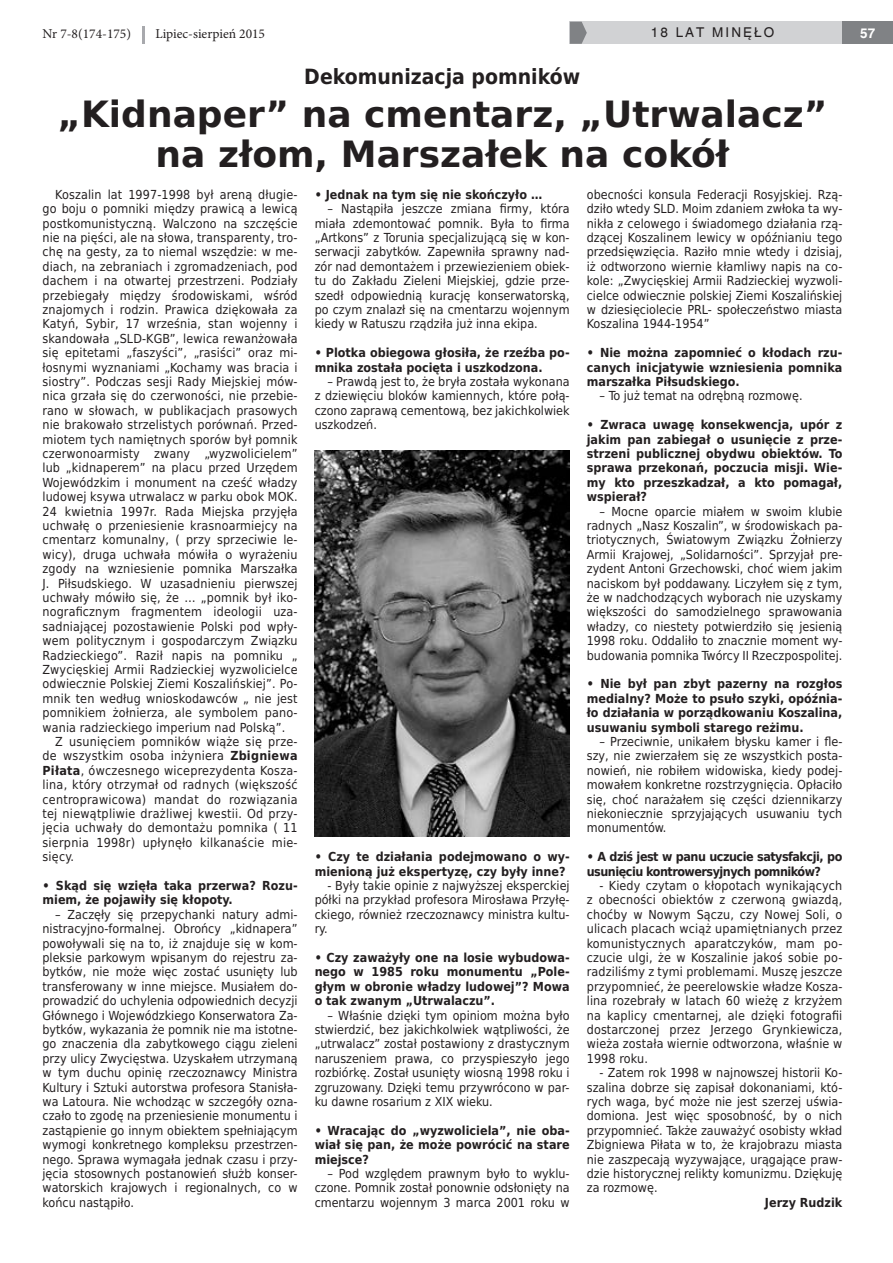
<style>
.page{position:relative;width:893px;height:1263px;background:#fff}
.page>*{position:absolute;margin:0;border:0;box-sizing:border-box;transform-origin:0 0}
.gz_tytulik_sformatow{font:700 36px/40.5px "DejaVu Sans";color:#231f20;text-align:center}
.gz_text_glowny{font:700 21px "DejaVu Sans Condensed";color:#231f20}
.t1{font:13.5px "Minion Pro";color:#231f20}
.t2{font:13.5px "Switzerland";letter-spacing:.15em;color:#231f20}
.t3{font:700 13.5px "Switzerland";color:#fff}
.gz_text_glowny-2{font:12.45px/14.4px "DejaVu Sans Condensed";color:#231f20;text-align:justify}
.gz_pytanie_wywiad{font:700 12.45px/14.4px "DejaVu Sans Condensed";color:#231f20;text-align:justify}
.gz_text_glowny-3{font:700 12.45px/14.4px "DejaVu Sans Condensed";color:#231f20}
.gz_pytanie_wywiad-2{font:700 12.45px/14.4px "DejaVu Sans Condensed";letter-spacing:-.04em;color:#231f20}
.s1{font-weight:700}
</style>
<div class="page">
<div style="left:570px;top:22px;width:323px;height:22px;background:#d1d2d4"></div>
<div style="left:842px;top:22px;width:51px;height:22px;background:#808285"></div>
<svg style="left:570px;top:22px;width:17px;height:22px"></svg>
<hr style="left:142px;top:26px;width:3px;height:17px;background:#a8a9ad">
<img style="left:315px;top:451px;width:255px;height:386px">
<p class="t2" style="left:651px;top:25px;width:125px">18 LAT MINĘŁO</p>
<p class="t1" style="left:43px;top:25px;width:90px">Nr 7-8(174-175)</p>
<p class="t1" style="left:155px;top:25px;width:111px">Lipiec-sierpień 2015</p>
<p class="t3" style="left:860px;top:25px;width:17px">57</p>
<p class="gz_text_glowny" style="left:304px;top:59px;width:277px">Dekomunizacja pomników</p>
<p class="gz_tytulik_sformatow" style="left:57px;top:93px;width:772px">„Kidnaper” na cmentarz, „Utrwalacz” na złom, Marszałek na cokół</p>
<p class="gz_text_glowny-2" style="left:587px;top:187px;width:257px">obecności konsula Federacji Rosyjskiej. Rzą&shy;dziło wtedy SLD. Moim zdaniem zwłoka ta wy&shy;nikła z celowego i świadomego działania rzą&shy;dzącej Koszalinem lewicy w opóźnianiu tego przedsięwzięcia. Raziło mnie wtedy i dzisiaj, iż odtworzono wiernie kłamliwy napis na co&shy;kole: „Zwycięskiej Armii Radzieckiej wyzwoli&shy;cielce odwiecznie polskiej Ziemi Koszalińskiej w dziesięciolecie PRL- społeczeństwo miasta Koszalina 1944-1954”</p>
<p class="gz_pytanie_wywiad" style="left:587px;top:345px;width:257px">• Nie można zapomnieć o kłodach rzu&shy;canych inicjatywie wzniesienia pomnika marszałka Piłsudskiego.</p>
<p class="gz_text_glowny-2" style="left:600px;top:388px;width:204px">– To już temat na odrębną rozmowę.</p>
<p class="gz_pytanie_wywiad" style="left:587px;top:417px;width:257px">• Zwraca uwagę konsekwencja, upór z jakim pan zabiegał o usunięcie z prze&shy;strzeni publicznej obydwu obiektów. To sprawa przekonań, poczucia misji. Wie&shy;my kto przeszkadzał, a kto pomagał, wspierał?</p>
<p class="gz_text_glowny-2" style="left:587px;top:504px;width:257px;text-indent:13px">– Mocne oparcie miałem w swoim klubie radnych „Nasz Koszalin”, w środowiskach pa&shy;triotycznych, Światowym Związku Żołnierzy Armii Krajowej, „Solidarności”. Sprzyjał pre&shy;zydent Antoni Grzechowski, choć wiem jakim naciskom był poddawany. Liczyłem się z tym, że w nadchodzących wyborach nie uzyskamy większości do samodzielnego sprawowania władzy, co niestety potwierdziło się jesienią 1998 roku. Oddaliło to znacznie moment wy&shy;budowania pomnika Twórcy II Rzeczpospolitej.</p>
<p class="gz_pytanie_wywiad" style="left:587px;top:676px;width:257px">• Nie był pan zbyt pazerny na rozgłos medialny? Może to psuło szyki, opóźnia&shy;ło działania w porządkowaniu Koszalina, usuwaniu symboli starego reżimu.</p>
<p class="gz_text_glowny-2" style="left:587px;top:734px;width:257px;text-indent:13px">– Przeciwnie, unikałem błysku kamer i fle&shy;szy, nie zwierzałem się ze wszystkich posta&shy;nowień, nie robiłem widowiska, kiedy podej&shy;mowałem konkretne rozstrzygnięcia. Opłaciło się, choć narażałem się części dziennikarzy niekoniecznie sprzyjających usuwaniu tych monumentów.</p>
<p class="gz_pytanie_wywiad-2" style="left:587px;top:849px;width:257px">• A dziś jest w panu uczucie satysfakcji, po usunięciu kontrowersyjnych pomników?</p>
<p class="gz_text_glowny-2" style="left:587px;top:878px;width:257px;text-indent:13px">- Kiedy czytam o kłopotach wynikających z obecności obiektów z czerwoną gwiazdą, choćby w Nowym Sączu, czy Nowej Soli, o ulicach placach wciąż upamiętnianych przez komunistycznych aparatczyków, mam po&shy;czucie ulgi, że w Koszalinie jakoś sobie po&shy;radziliśmy z tymi problemami. Muszę jeszcze przypomnieć, że peerelowskie władze Kosza&shy;lina rozebrały w latach 60 wieżę z krzyżem na kaplicy cmentarnej, ale dzięki fotografii dostarczonej przez Jerzego Grynkiewicza, wieża została wiernie odtworzona, właśnie w 1998 roku.</p>
<p class="gz_text_glowny-2" style="left:587px;top:1065px;width:257px;text-indent:13px">- Zatem rok 1998 w najnowszej historii Ko&shy;szalina dobrze się zapisał dokonaniami, któ&shy;rych waga, być może nie jest szerzej uświa&shy;domiona. Jest więc sposobność, by o nich przypomnieć. Także zauważyć osobisty wkład Zbigniewa Piłata w to, że krajobrazu miasta nie zaszpecają wyzywające, urągające praw&shy;dzie historycznej relikty komunizmu. Dziękuję za rozmowę.</p>
<p class="gz_text_glowny-3" style="left:765px;top:1195px;width:79px">Jerzy Rudzik</p>
<p class="gz_text_glowny-3" style="left:315px;top:187px;width:229px">• Jednak na tym się nie skończyło …</p>
<p class="gz_text_glowny-2" style="left:315px;top:201px;width:257px;text-indent:13px">– Nastąpiła jeszcze zmiana firmy, która miała zdemontować pomnik. Była to firma „Artkons” z Torunia specjalizującą się w kon&shy;serwacji zabytków. Zapewniła sprawny nad&shy;zór nad demontażem i przewiezieniem obiek&shy;tu do Zakładu Zieleni Miejskiej, gdzie prze&shy;szedł odpowiednią kurację konserwatorską, po czym znalazł się na cmentarzu wojennym kiedy w Ratuszu rządziła już inna ekipa.</p>
<p class="gz_pytanie_wywiad" style="left:315px;top:345px;width:257px">• Plotka obiegowa głosiła, że rzeźba po&shy;mnika została pocięta i uszkodzona.</p>
<p class="gz_text_glowny-2" style="left:315px;top:374px;width:257px;text-indent:13px">– Prawdą jest to, że bryła została wykonana z dziewięciu bloków kamiennych, które połą&shy;czono zaprawą cementową, bez jakichkolwiek uszkodzeń.</p>
<p class="gz_text_glowny-2" style="left:43px;top:187px;width:257px;text-indent:13px">Koszalin lat 1997-1998 był areną długie&shy;go boju o pomniki między prawicą a lewicą postkomunistyczną. Walczono na szczęście nie na pięści, ale na słowa, transparenty, tro&shy;chę na gesty, za to niemal wszędzie: w me&shy;diach, na zebraniach i zgromadzeniach, pod dachem i na otwartej przestrzeni. Podziały przebiegały między środowiskami, wśród znajomych i rodzin. Prawica dziękowała za Katyń, Sybir, 17 września, stan wojenny i skandowała „SLD-KGB”, lewica rewanżowała się epitetami „faszyści”, „rasiści” oraz mi&shy;łosnymi wyznaniami „Kochamy was bracia i siostry”. Podczas sesji Rady Miejskiej mów&shy;nica grzała się do czerwoności, nie przebie&shy;rano w słowach, w publikacjach prasowych nie brakowało strzelistych porównań. Przed&shy;miotem tych namiętnych sporów był pomnik czerwonoarmisty zwany „wyzwolicielem” lub „kidnaperem” na placu przed Urzędem Wojewódzkim i monument na cześć władzy ludowej ksywa utrwalacz w parku obok MOK.<br>24 kwietnia 1997r. Rada Miejska przyjęła uchwałę o przeniesienie krasnoarmiejcy na cmentarz komunalny, ( przy sprzeciwie le&shy;wicy), druga uchwała mówiła o wyrażeniu zgody na wzniesienie pomnika Marszałka J. Piłsudskiego. W uzasadnieniu pierwszej uchwały mówiło się, że … „pomnik był iko&shy;nograficznym fragmentem ideologii uza&shy;sadniającej pozostawienie Polski pod wpły&shy;wem politycznym i gospodarczym Związku Radzieckiego”. Raził napis na pomniku „ Zwycięskiej Armii Radzieckiej wyzwolicielce odwiecznie Polskiej Ziemi Koszalińskiej”. Po&shy;mnik ten według wnioskodawców „ nie jest pomnikiem żołnierza, ale symbolem pano&shy;wania radzieckiego imperium nad Polską”.</p>
<p class="gz_text_glowny-2" style="left:43px;top:734px;width:257px;text-indent:13px">Z usunięciem pomników wiąże się prze&shy;de wszystkim osoba inżyniera <span class="s1">Zbigniewa Piłata</span>, ówczesnego wiceprezydenta Kosza&shy;lina, który otrzymał od radnych (większość centroprawicowa) mandat do rozwiązania tej niewątpliwie drażliwej kwestii. Od przy&shy;jęcia uchwały do demontażu pomnika ( 11 sierpnia 1998r) upłynęło kilkanaście mie&shy;sięcy.</p>
<p class="gz_text_glowny-3" style="left:43px;top:878px;width:257px">• Skąd się wzięła taka przerwa? Rozu&shy;miem, że pojawiły się kłopoty.</p>
<p class="gz_text_glowny-2" style="left:43px;top:907px;width:257px;text-indent:13px">– Zaczęły się przepychanki natury admi&shy;nistracyjno-formalnej. Obrońcy „kidnapera” powoływali się na to, iż znajduje się w kom&shy;pleksie parkowym wpisanym do rejestru za&shy;bytków, nie może więc zostać usunięty lub transferowany w inne miejsce. Musiałem do&shy;prowadzić do uchylenia odpowiednich decyzji Głównego i Wojewódzkiego Konserwatora Za&shy;bytków, wykazania że pomnik nie ma istotne&shy;go znaczenia dla zabytkowego ciągu zieleni przy ulicy Zwycięstwa. Uzyskałem utrzymaną w tym duchu opinię rzeczoznawcy Ministra Kultury i Sztuki autorstwa profesora Stanisła&shy;wa Latoura. Nie wchodząc w szczegóły ozna&shy;czało to zgodę na przeniesienie monumentu i zastąpienie go innym obiektem spełniającym wymogi konkretnego kompleksu przestrzen&shy;nego. Sprawa wymagała jednak czasu i przy&shy;jęcia stosownych postanowień służb konser&shy;watorskich krajowych i regionalnych, co w końcu nastąpiło.</p>
<p class="gz_pytanie_wywiad" style="left:315px;top:849px;width:257px">• Czy te działania podejmowano o wy&shy;mienioną już ekspertyzę, czy były inne?</p>
<p class="gz_text_glowny-2" style="left:315px;top:878px;width:257px;text-indent:13px">- Były takie opinie z najwyższej eksperckiej półki na przykład profesora Mirosława Przyłę&shy;ckiego, również rzeczoznawcy ministra kultu&shy;ry.</p>
<p class="gz_pytanie_wywiad" style="left:315px;top:950px;width:257px">• Czy zaważyły one na losie wybudowa&shy;nego w 1985 roku monumentu „Pole&shy;głym w obronie władzy ludowej”? Mowa o tak zwanym „Utrwalaczu”.</p>
<p class="gz_text_glowny-2" style="left:315px;top:1008px;width:257px;text-indent:13px">– Właśnie dzięki tym opiniom można było stwierdzić, bez jakichkolwiek wątpliwości, że „utrwalacz” został postawiony z drastycznym naruszeniem prawa, co przyspieszyło jego rozbiórkę. Został usunięty wiosną 1998 roku i zgruzowany. Dzięki temu przywrócono w par&shy;ku dawne rosarium z XIX wieku.</p>
<p class="gz_pytanie_wywiad" style="left:315px;top:1123px;width:257px">• Wracając do „wyzwoliciela”, nie oba&shy;wiał się pan, że może powrócić na stare miejsce?</p>
<p class="gz_text_glowny-2" style="left:315px;top:1166px;width:257px;text-indent:13px">– Pod względem prawnym było to wyklu&shy;czone. Pomnik został ponownie odsłonięty na cmentarzu wojennym 3 marca 2001 roku w</p>
</div>
